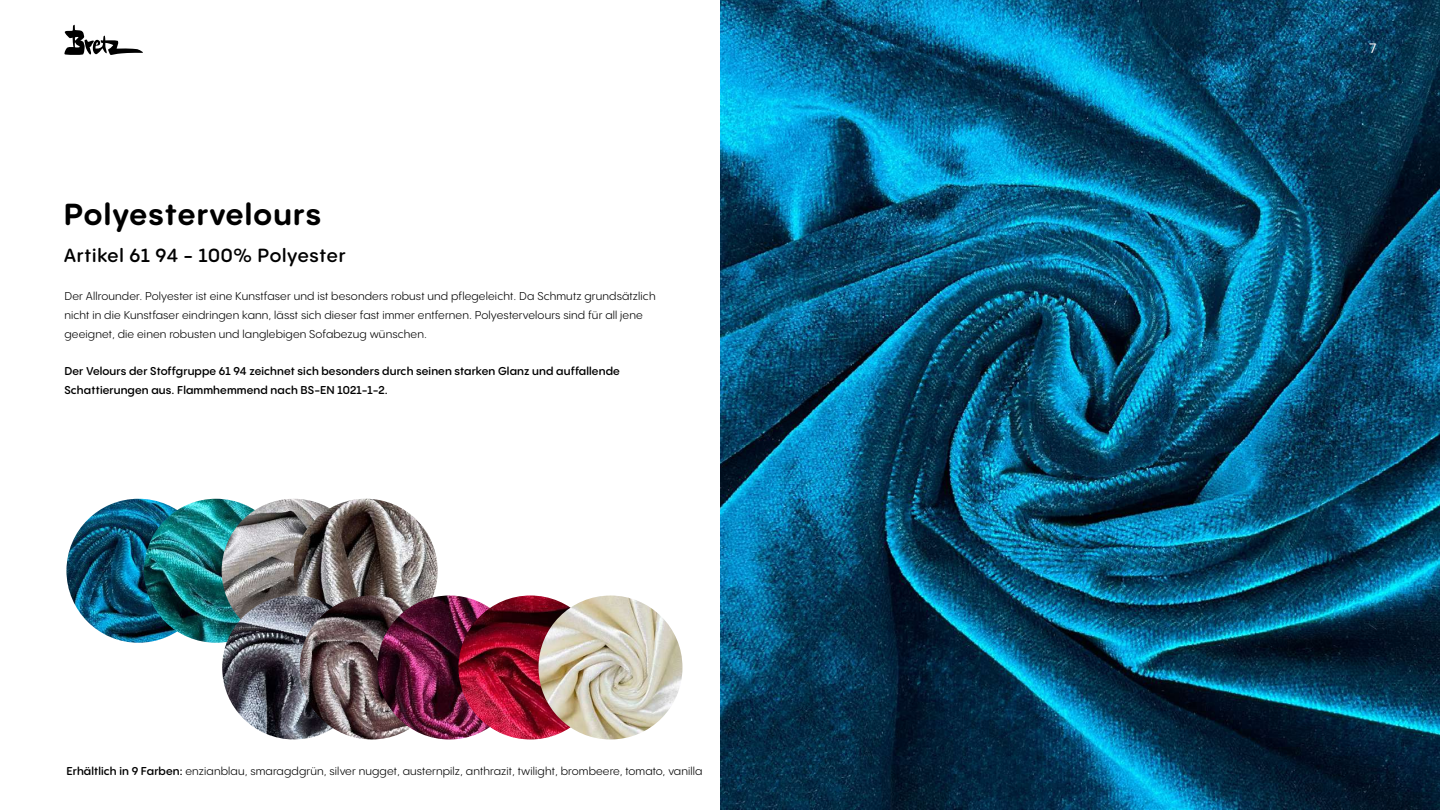
<style>
.page{position:relative;width:1440px;height:810px;background:#fff}
.page>*{position:absolute;margin:0;border:0;box-sizing:border-box;transform-origin:0 0}
.t1{font:700 30px "PP Pangram Sans Rounded";letter-spacing:.04em;color:#000}
.t2{font:600 18.75px "PP Pangram Sans Rounded";letter-spacing:.04em;color:#000}
.t3{font:500 13.5px "PP Pangram Sans Rounded";color:#fff}
.t4{font:11.25px/18.8px "PP Pangram Sans Rounded";letter-spacing:.01em;color:#000}
.t5{font:600 11.25px/18.8px "PP Pangram Sans Rounded";letter-spacing:.01em;color:#000}
.s1{font-weight:600}
</style>
<div class="page">
<svg style="left:64px;top:25px;width:79px;height:30px"></svg>
<img style="left:720px;top:0;width:720px;height:810px">
<img style="left:66px;top:499px;width:144px;height:144px;border-radius:72px">
<img style="left:144px;top:499px;width:144px;height:144px;border-radius:72px">
<img style="left:222px;top:499px;width:144px;height:144px;border-radius:72px">
<img style="left:294px;top:499px;width:144px;height:144px;border-radius:72px">
<img style="left:222px;top:596px;width:144px;height:144px;border-radius:72px">
<img style="left:300px;top:596px;width:144px;height:144px;border-radius:72px">
<img style="left:377px;top:596px;width:144px;height:144px;border-radius:72px">
<img style="left:459px;top:596px;width:144px;height:144px;border-radius:72px">
<img style="left:538px;top:596px;width:145px;height:144px;border-radius:72px">
<h1 class="t1" style="left:64px;top:194px;width:259px">Polyestervelours</h1>
<h2 class="t2" style="left:64px;top:243px;width:283px">Artikel 61 94 - 100% Polyester</h2>
<p class="t4" style="left:64px;top:287px;width:593px">Der Allrounder. Polyester ist eine Kunstfaser und ist besonders robust und pflegeleicht. Da Schmutz grundsätzlich nicht in die Kunstfaser eindringen kann, lässt sich dieser fast immer entfernen. Polyestervelours sind für all jene geeignet, die einen robusten und langlebigen Sofabezug wünschen.</p>
<p class="t5" style="left:64px;top:361px;width:557px">Der Velours der Stoffgruppe 61 94 zeichnet sich besonders durch seinen starken Glanz und auffallende<br>Schattierungen aus. Flammhemmend nach BS-EN 1021-1-2.</p>
<p class="t4" style="left:66px;top:761px;width:638px"><span class="s1">Erhältlich in 9 Farben:</span> enzianblau, smaragdgrün, silver nugget, austernpilz, anthrazit, twilight, brombeere, tomato, vanilla</p>
<p class="t3" style="left:1370px;top:39px;width:8px">7</p>
</div>
